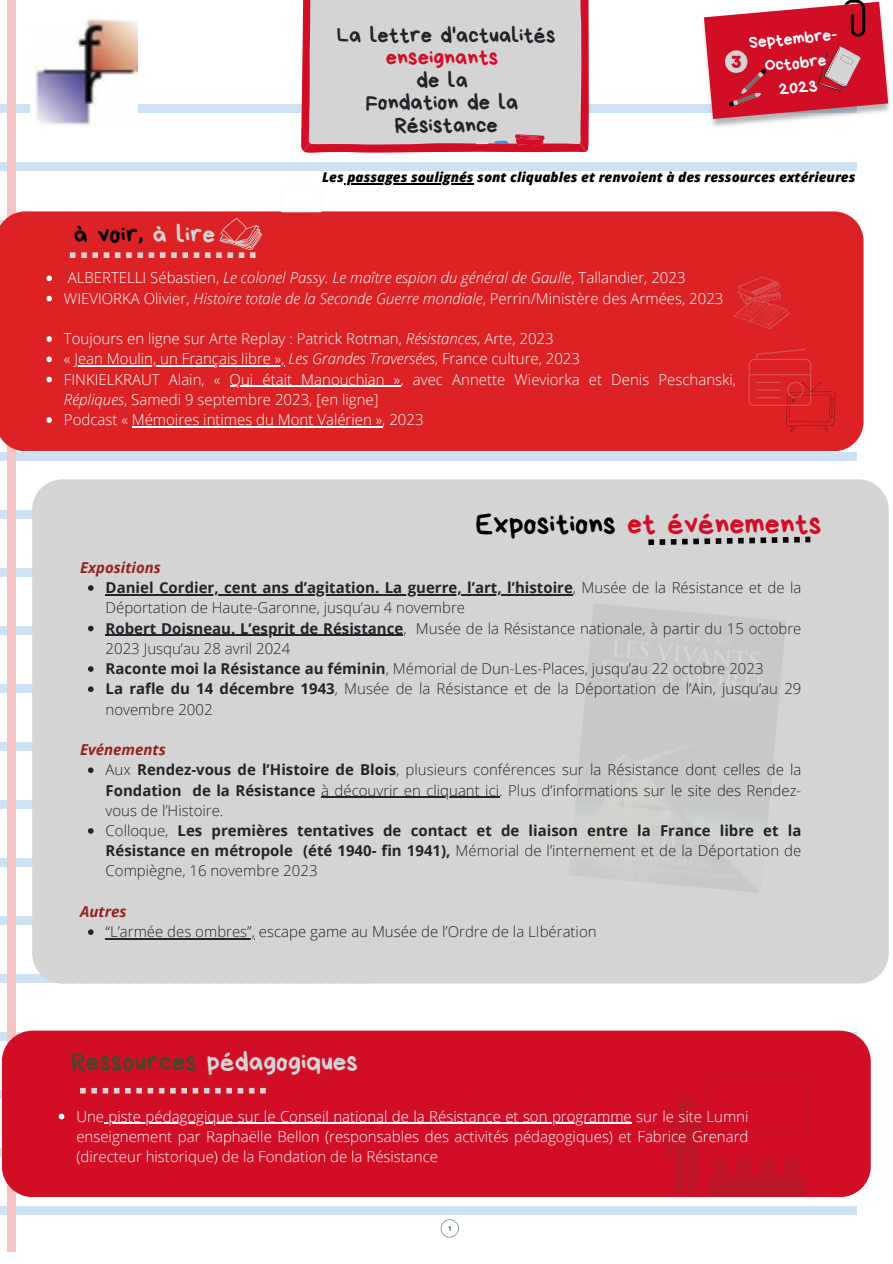
<style>
.page{position:relative;width:893px;height:1264px;background:#fff}
.page>*{position:absolute;margin:0;border:0;box-sizing:border-box;transform-origin:0 0}
.t1{font:30px "Bryndan Write";color:#d20e26}
.t2{font:27px "Bryndan Write";color:#d4d4d4}
.t3{font:25.5px "Bryndan Write";color:#000}
.t4{font:22.5px "Bryndan Write";color:#232429}
.t5{font:22.5px "Bryndan Write";color:#d20e26}
.t6{font:17.7px "Bryndan Write";color:#fff}
.t7{font:300 15px/20.2px "Open Sans";color:#232429}
.t8{font:300 15px/20.2px "Open Sans";color:#fff}
.t9{font:700 15px/20.2px "Open Sans";color:#232429;text-align:justify}
.t10{font:italic 300 15px "Open Sans";color:#fff}
.t11{font:italic 700 15px "Open Sans";color:#94221e}
.t12{font:italic 800 13.5px "Open Sans";color:#000}
.s1{color:#d4d4d4}
.s2{font-style:normal}
.s3{font-style:italic}
.s4{color:#000}
.s5{font-weight:700}
.s6{font-weight:300}
.s7{color:#4f422a}
</style>
<div class="page">
<div style="left:0;top:104px;width:856px;height:9px;background:#cfe2f3"></div>
<div style="left:0;top:162px;width:856px;height:9px;background:#cfe2f3"></div>
<div style="left:0;top:452px;width:856px;height:9px;background:#cfe2f3"></div>
<div style="left:0;top:510px;width:856px;height:9px;background:#cfe2f3"></div>
<div style="left:0;top:568px;width:856px;height:9px;background:#cfe2f3"></div>
<div style="left:0;top:626px;width:856px;height:9px;background:#cfe2f3"></div>
<div style="left:0;top:684px;width:856px;height:9px;background:#cfe2f3"></div>
<div style="left:0;top:742px;width:856px;height:8px;background:#cfe2f3"></div>
<div style="left:0;top:800px;width:856px;height:8px;background:#cfe2f3"></div>
<div style="left:0;top:858px;width:856px;height:8px;background:#cfe2f3"></div>
<div style="left:0;top:916px;width:856px;height:8px;background:#cfe2f3"></div>
<div style="left:0;top:974px;width:856px;height:8px;background:#cfe2f3"></div>
<div style="left:0;top:1206px;width:856px;height:8px;background:#cfe2f3"></div>
<div style="left:7px;top:0;width:9px;height:1251px;background:#f5c5c6"></div>
<div style="left:0;top:211px;width:863px;height:240px;background:#dc2225"></div>
<div style="left:32px;top:479px;width:856px;height:504px;background:#d4d4d4;border-radius:30px"></div>
<svg style="left:301px;top:0;width:287px;height:153px;background:#d4bfc1"></svg>
<svg style="left:648px;top:536px;width:162px;height:9px"></svg>
<div style="left:2px;top:1030px;width:868px;height:167px;background:#d20e26;border-radius:31px"></div>
<svg style="left:733px;top:277px;width:56px;height:52px;background:#db2d30"></svg>
<img style="left:703px;top:23px;width:187px;height:104px">
<svg style="left:665px;top:1075px;width:142px;height:121px"></svg>
<img style="left:31px;top:19px;width:106px;height:106px">
<svg style="left:70px;top:218px;width:192px;height:40px;background:#db3537"></svg>
<svg style="left:280px;top:211px;width:42px;height:1px"></svg>
<svg style="left:748px;top:348px;width:87px;height:84px;background:#d92527"></svg>
<svg style="left:441px;top:1219px;width:18px;height:18px"></svg>
<svg style="left:704px;top:0;width:184px;height:119px;background:#d24052"></svg>
<svg style="left:80px;top:1087px;width:186px;height:6px"></svg>
<svg style="left:88px;top:585px;width:6px;height:6px"></svg>
<hr style="left:106px;top:594px;width:467px;height:1px;background:#232429">
<svg style="left:88px;top:625px;width:6px;height:6px"></svg>
<hr style="left:106px;top:634px;width:297px;height:2px;background:#232429">
<svg style="left:88px;top:666px;width:6px;height:5px"></svg>
<svg style="left:88px;top:686px;width:6px;height:6px"></svg>
<svg style="left:88px;top:767px;width:6px;height:6px"></svg>
<hr style="left:321px;top:796px;width:178px;height:1px;background:#232429">
<svg style="left:88px;top:828px;width:6px;height:5px"></svg>
<svg style="left:88px;top:929px;width:6px;height:6px"></svg>
<hr style="left:106px;top:938px;width:149px;height:1px;background:#232429">
<svg style="left:46px;top:275px;width:6px;height:6px"></svg>
<svg style="left:46px;top:296px;width:6px;height:5px"></svg>
<svg style="left:46px;top:336px;width:6px;height:6px"></svg>
<svg style="left:46px;top:356px;width:6px;height:6px"></svg>
<hr style="left:74px;top:365px;width:210px;height:1px;background:#fff">
<svg style="left:46px;top:377px;width:6px;height:5px"></svg>
<hr style="left:229px;top:386px;width:171px;height:1px;background:#fff">
<svg style="left:46px;top:417px;width:6px;height:6px"></svg>
<hr style="left:132px;top:426px;width:250px;height:1px;background:#fff">
<svg style="left:59px;top:1113px;width:5px;height:6px"></svg>
<hr style="left:104px;top:1122px;width:397px;height:1px;background:#fff">
<hr style="left:501px;top:1122px;width:131px;height:1px;background:#fff">
<hr style="left:344px;top:183px;width:130px;height:1px;background:#000">
<p class="t4" style="left:337px;top:24px;width:220px">La lettre d'actualités</p>
<p class="t5" style="left:386px;top:46px;width:114px">enseignants</p>
<p class="t4" style="left:416px;top:69px;width:53px">de la</p>
<p class="t4" style="left:366px;top:91px;width:154px">Fondation de la</p>
<p class="t4" style="left:394px;top:114px;width:105px">Résistance</p>
<p class="t6" style="left:748px;top:34px;width:90px;rotate:-6deg">Septembre-</p>
<p class="t6" style="left:763px;top:57px;width:64px;rotate:-6deg">Octobre</p>
<p class="t6" style="left:778px;top:81px;width:40px;rotate:-6deg">2023</p>
<p class="t3" style="left:74px;top:221px;width:143px">à voir, <span class="s1">à lire</span></p>
<p class="t12" style="left:322px;top:167px;width:535px">Les passages soulignés sont cliquables et renvoient à des ressources extérieures</p>
<p class="t10" style="left:68px;top:267px;width:619px"><span class="s2">ALBERTELLI Sébastien,</span> Le colonel Passy. Le maître espion du général de Gaulle<span class="s2">, Tallandier, 2023</span></p>
<p class="t8" style="left:64px;top:288px;width:661px">WIEVIORKA Olivier, <span class="s3">Histoire totale de la Seconde Guerre mondiale</span>, Perrin/Ministère des Armées, 2023</p>
<p class="t8" style="left:64px;top:328px;width:491px">Toujours en ligne sur Arte Replay : Patrick Rotman, <span class="s3">Résistances</span>, Arte, 2023</p>
<p class="t8" style="left:64px;top:348px;width:517px">« Jean Moulin, un Français libre », <span class="s3">Les Grandes Traversées</span>, France culture, 2023</p>
<p class="t8" style="left:64px;top:368px;width:673px">FINKIELKRAUT Alain, « Qui était Manouchian », avec Annette Wieviorka et Denis Peschanski,<br><span class="s3">Répliques</span>, Samedi 9 septembre 2023, [en ligne]</p>
<p class="t8" style="left:64px;top:409px;width:361px">Podcast « Mémoires intimes du Mont Valérien », 2023</p>
<p class="t11" style="left:80px;top:557px;width:82px">Expositions</p>
<p class="t1" style="left:475px;top:508px;width:347px"><span class="s4">Expositions</span> et événements</p>
<p class="t7" style="left:106px;top:577px;width:697px"><span class="s5">Daniel Cordier, cent ans d’agitation. La guerre, l’art, l’histoire</span>, Musée de la Résistance et de la<br>Déportation de Haute-Garonne, jusqu’au 4 novembre</p>
<p class="t7" style="left:106px;top:617px;width:697px"><span class="s5">Robert Doisneau. L’esprit de Résistance</span>, Musée de la Résistance nationale, à partir du 15 octobre<br>2023 Jusqu’au 28 avril 2024</p>
<p class="t7" style="left:106px;top:658px;width:659px"><span class="s5">Raconte moi la Résistance au féminin</span>, Mémorial de Dun-Les-Places, jusqu’au 22 octobre 2023</p>
<p class="t7" style="left:106px;top:678px;width:697px"><span class="s5">La rafle du 14 décembre 1943</span>, Musée de la Résistance et de la Déportation de l’Ain, jusqu’au 29 novembre 2002</p>
<p class="t11" style="left:80px;top:739px;width:87px">Evénements</p>
<p class="t7" style="left:106px;top:759px;width:697px;text-align:justify">Aux <span class="s5">Rendez-vous de l’Histoire de Blois</span>, plusieurs conférences sur la Résistance dont celles de la <span class="s5">Fondation de la Résistance</span> à découvrir en cliquant ici. Plus d’informations sur le site des Rendez&shy;vous de l’Histoire.</p>
<p class="t9" style="left:106px;top:820px;width:697px"><span class="s6">Colloque,</span> Les premières tentatives de contact et de liaison entre la France libre et la Résistance en métropole (été 1940- fin 1941), <span class="s6">Mémorial de l’internement et de la Déportation de Compiègne, 16 novembre 2023</span></p>
<p class="t11" style="left:80px;top:901px;width:48px">Autres</p>
<p class="t7" style="left:106px;top:921px;width:492px">“L’armée des ombres”, escape game au Musée de l’Ordre de la LIbération</p>
<p class="t2" style="left:71px;top:1048px;width:288px"><span class="s7">Ressources</span> pédagogiques</p>
<p class="t8" style="left:76px;top:1105px;width:673px;text-align:justify">Une piste pédagogique sur le Conseil national de la Résistance et son programme sur le site Lumni enseignement par Raphaëlle Bellon (responsables des activités pédagogiques) et Fabrice Grenard (directeur historique) de la Fondation de la Résistance</p>
</div>
